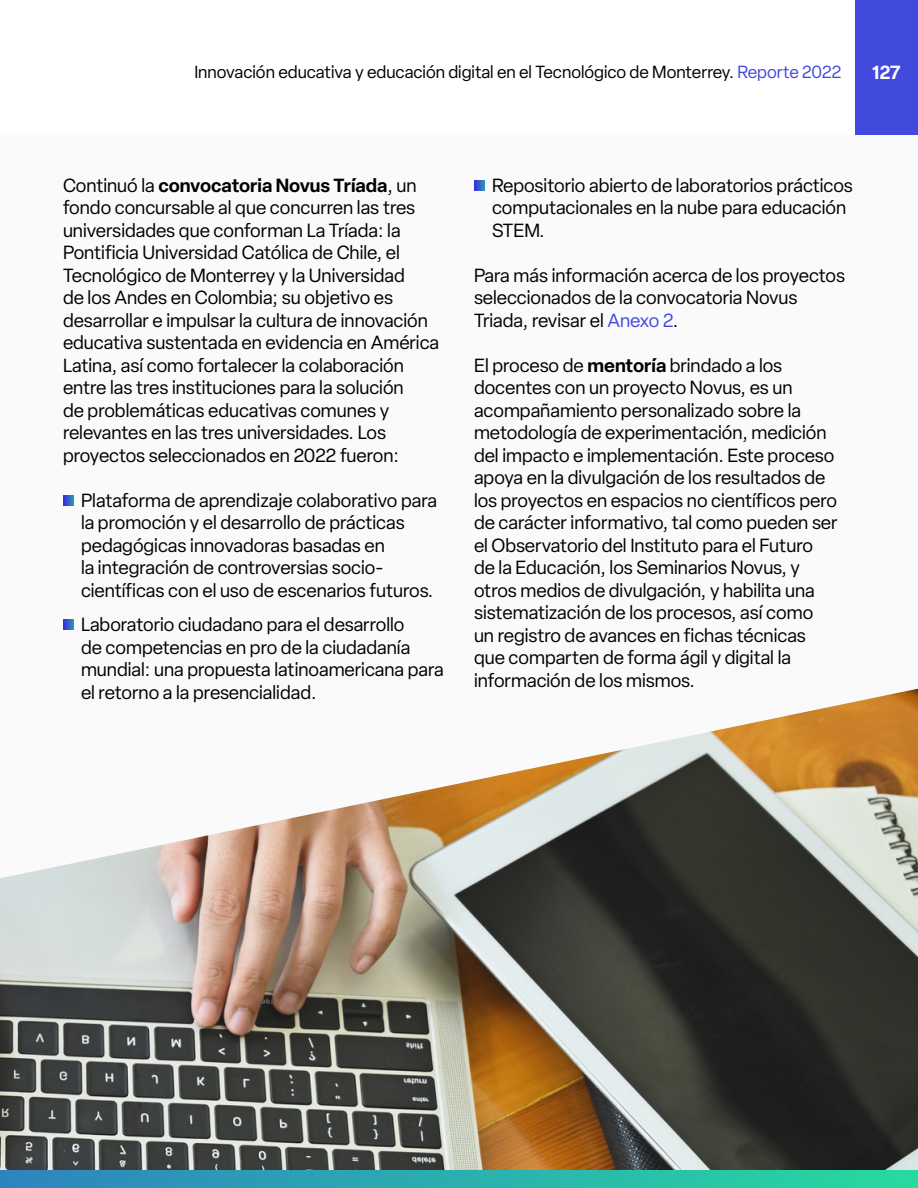
<style>
.page{position:relative;width:918px;height:1188px;background:#fff}
.page>*{position:absolute;margin:0;border:0;box-sizing:border-box;transform-origin:0 0}
.t1{font:18.75px/22.5px "Elza";color:#000}
.t2{font:600 18.75px "Elza";color:#fff}
.t3{font:17.25px "Elza";color:#000}
.s1{color:#424ade}
.s2{font-weight:600}
</style>
<div class="page">
<div style="left:855px;top:0;width:63px;height:135px;background:#424ade"></div>
<div style="left:0;top:135px;width:918px;height:1053px;background:#fafafa"></div>
<img style="left:0;top:689px;width:918px;height:481px">
<svg style="left:63px;top:495px;width:11px;height:11px"></svg>
<svg style="left:63px;top:620px;width:11px;height:10px"></svg>
<svg style="left:474px;top:180px;width:10px;height:10px"></svg>
<div style="left:0;top:1170px;width:918px;height:18px;background:linear-gradient(to right,#2f84be,#26da9f)"></div>
<p class="t3" style="left:194px;top:61px;width:649px">Innovación educativa y educación digital en el Tecnológico de Monterrey. <span class="s1">Reporte 2022</span></p>
<p class="t2" style="left:872px;top:59px;width:30px">127</p>
<p class="t1" style="left:63px;top:174px;width:378px">Continuó la <span class="s2">convocatoria Novus Tríada</span>, un fondo concursable al que concurren las tres universidades que conforman La Tríada: la Pontificia Universidad Católica de Chile, el Tecnológico de Monterrey y la Universidad<br>de los Andes en Colombia; su objetivo es desarrollar e impulsar la cultura de innovación educativa sustentada en evidencia en América Latina, así como fortalecer la colaboración entre las tres instituciones para la solución<br>de problemáticas educativas comunes y relevantes en las tres universidades. Los proyectos seleccionados en 2022 fueron:</p>
<p class="t1" style="left:81px;top:489px;width:358px">Plataforma de aprendizaje colaborativo para la promoción y el desarrollo de prácticas pedagógicas innovadoras basadas en<br>la integración de controversias socio&shy;científicas con el uso de escenarios futuros.</p>
<p class="t1" style="left:81px;top:613px;width:364px">Laboratorio ciudadano para el desarrollo<br>de competencias en pro de la ciudadanía mundial: una propuesta latinoamericana para el retorno a la presencialidad.</p>
<p class="t1" style="left:492px;top:174px;width:362px">Repositorio abierto de laboratorios prácticos computacionales en la nube para educación<br>STEM.</p>
<p class="t1" style="left:474px;top:264px;width:373px">Para más información acerca de los proyectos seleccionados de la convocatoria Novus<br>Triada, revisar el <span class="s1">Anexo 2</span>.</p>
<p class="t1" style="left:474px;top:354px;width:365px">El proceso de <span class="s2">mentoría</span> brindado a los docentes con un proyecto Novus, es un acompañamiento personalizado sobre la metodología de experimentación, medición del impacto e implementación. Este proceso apoya en la divulgación de los resultados de los proyectos en espacios no científicos pero de carácter informativo, tal como pueden ser el Observatorio del Instituto para el Futuro de la Educación, los Seminarios Novus, y otros medios de divulgación, y habilita una sistematización de los procesos, así como un registro de avances en fichas técnicas que comparten de forma ágil y digital la información de los mismos.</p>
</div>
